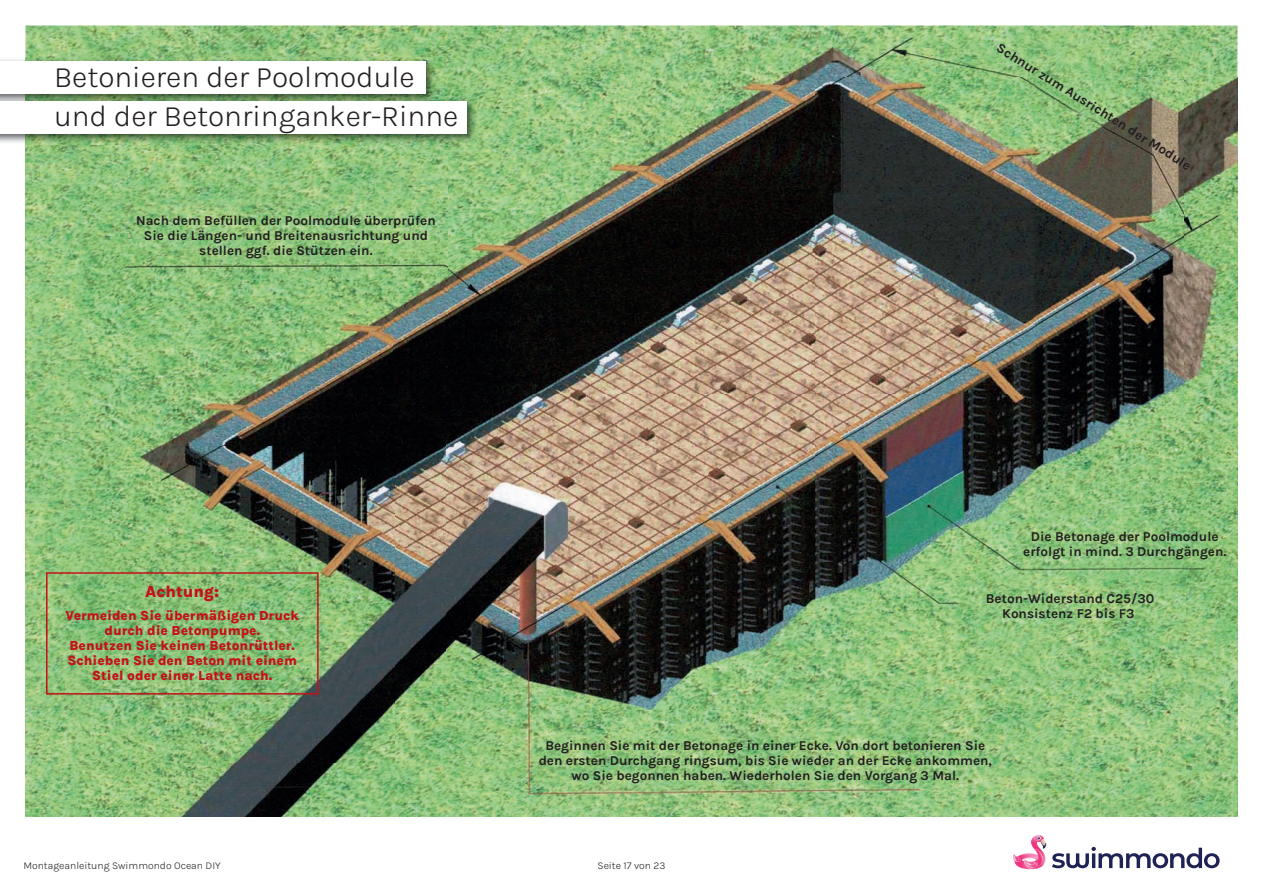
<style>
.page{position:relative;width:1263px;height:893px;background:#fff}
.page>*{position:absolute;margin:0;border:0;box-sizing:border-box;transform-origin:0 0}
.t1{font:300 30px/39px "Karla";color:#231f20}
.t2{font:800 16.5px "Karla";color:#c4121a}
.t3{font:700 13.5px/15px "Karla";color:#231f20;text-align:center}
.t4{font:800 13.5px/15px "Karla";color:#c4121a;text-align:center}
.t5{font:300 10.5px "Karla";color:#231f20}
</style>
<div class="page">
<svg style="left:1013px;top:835px;width:206px;height:34px"></svg>
<img style="left:26px;top:26px;width:1211px;height:51px">
<img style="left:447px;top:77px;width:790px;height:739px">
<img style="left:26px;top:144px;width:421px;height:672px">
<img style="left:0;top:57px;width:477px;height:87px">
<div style="left:0;top:101px;width:467px;height:33px;background:#fff"></div>
<div style="left:0;top:61px;width:425px;height:33px;background:#fff"></div>
<div style="left:46px;top:572px;width:273px;height:123px;border:2px solid #c4121a"></div>
<h1 class="t1" style="left:54px;top:57px;width:406px">Betonieren der Poolmodule und der Betonringanker-Rinne</h1>
<p class="t3" style="left:136px;top:213px;width:301px">Nach dem Befüllen der Poolmodule überprüfen<br>Sie die Längen- und Breitenausrichtung und stellen ggf. die Stützen ein.</p>
<p class="t3" style="left:1002px;top:40px;width:228px;rotate:32deg">Schnur zum Ausrichten der Module</p>
<p class="t2" style="left:145px;top:581px;width:75px">Achtung:</p>
<p class="t4" style="left:66px;top:607px;width:235px">Vermeiden Sie übermäßigen Druck durch die Betonpumpe.<br>Benutzen Sie keinen Betonrüttler.<br>Schieben Sie den Beton mit einem<br>Stiel oder einer Latte nach.</p>
<p class="t3" style="left:1023px;top:528px;width:205px">Die Betonage der Poolmodule erfolgt in mind. 3 Durchgängen.</p>
<p class="t3" style="left:986px;top:591px;width:170px">Beton-Widerstand C25/30<br>Konsistenz F2 bis F3</p>
<p class="t3" style="left:539px;top:738px;width:455px">Beginnen Sie mit der Betonage in einer Ecke. Von dort betonieren Sie den ersten Durchgang ringsum, bis Sie wieder an der Ecke ankommen, wo Sie begonnen haben. Wiederholen Sie den Vorgang 3 Mal.</p>
<p class="t5" style="left:23px;top:858px;width:199px">Montageanleitung Swimmondo Ocean DIY</p>
<p class="t5" style="left:597px;top:858px;width:69px">Seite 17 von 23</p>
</div>
